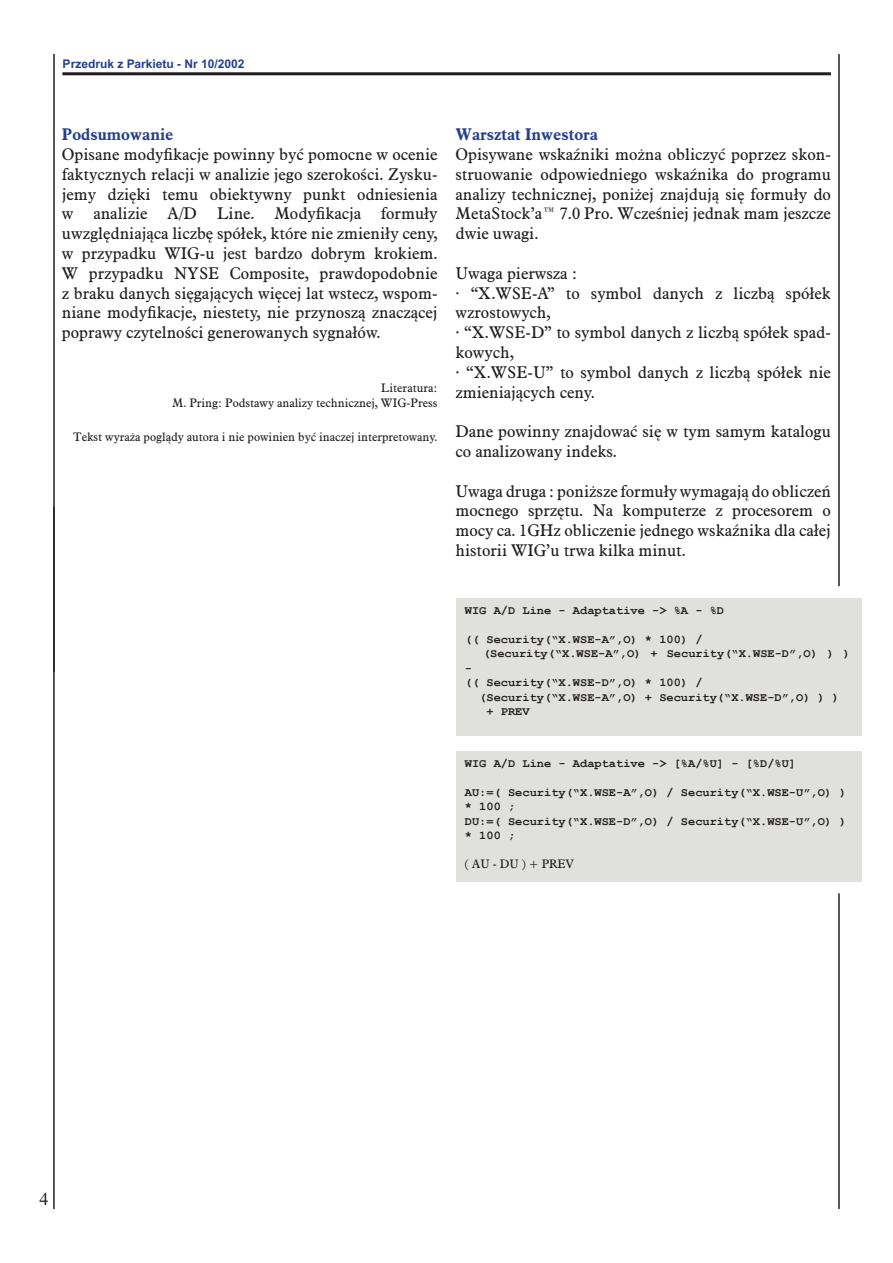
<style>
.page{position:relative;width:893px;height:1263px;background:#fff}
.page>*{position:absolute;margin:0;border:0;box-sizing:border-box;transform-origin:0 0}
.t1{font:18px "Times New Roman";color:#231f20}
.t2{font:16.5px/19.8px "Plantin EE";color:#231f20}
.t3{font:700 12px/14.4px "Courier New";color:#231f20}
.t4{font:12px/14.4px "Plantin EE";color:#231f20;text-align:right}
.t5{font:700 12px "Arial";color:#253f8e}
.s1{font-weight:700;color:#253f8e}
</style>
<div class="page">
<hr style="left:53px;top:507px;width:2px;height:702px;background:#231f20">
<hr style="left:62px;top:72px;width:769px;height:3px;background:#231f20">
<hr style="left:53px;top:54px;width:2px;height:618px;background:#231f20">
<hr style="left:838px;top:54px;width:2px;height:532px;background:#231f20">
<hr style="left:838px;top:893px;width:2px;height:316px;background:#231f20">
<div style="left:456px;top:598px;width:405px;height:137px;background:#e0e0dd"></div>
<div style="left:456px;top:751px;width:405px;height:130px;background:#e0e0dd"></div>
<p class="t5" style="left:63px;top:57px;width:183px">Przedruk z Parkietu - Nr 10/2002</p>
<p class="t2" style="left:62px;top:125px;width:377px"><span class="s1">Podsumowanie<br></span>Opisane modyfikacje powinny być pomocne w ocenie faktycznych relacji w analizie jego szerokości. Zysku&shy;jemy dzięki temu obiektywny punkt odniesienia w analizie A/D Line. Modyfikacja formuły uwzględniająca liczbę spółek, które nie zmieniły ceny, w przypadku WIG-u jest bardzo dobrym krokiem.<br>W przypadku NYSE Composite, prawdopodobnie z braku danych sięgających więcej lat wstecz, wspom&shy;niane modyfikacje, niestety, nie przynoszą znaczącej poprawy czytelności generowanych sygnałów.</p>
<p class="t4" style="left:172px;top:381px;width:267px">Literatura:<br>M. Pring: Podstawy analizy technicznej, WIG-Press</p>
<p class="t4" style="left:73px;top:429px;width:366px">Tekst wyraża poglądy autora i nie powinien być inaczej interpretowany.</p>
<p class="t2" style="left:455px;top:125px;width:377px"><span class="s1">Warsztat Inwestora<br></span>Opisywane wskaźniki można obliczyć poprzez skon&shy;struowanie odpowiedniego wskaźnika do programu analizy technicznej, poniżej znajdują się formuły do MetaStock’a™ 7.0 Pro. Wcześniej jednak mam jeszcze dwie uwagi.</p>
<p class="t2" style="left:455px;top:263px;width:377px">Uwaga pierwsza :<br>· “X.WSE-A” to symbol danych z liczbą spółek wzrostowych,<br>· “X.WSE-D” to symbol danych z liczbą spółek spad&shy;kowych,<br>· “X.WSE-U” to symbol danych z liczbą spółek nie zmieniających ceny.</p>
<p class="t2" style="left:455px;top:422px;width:377px">Dane powinny znajdować się w tym samym katalogu co analizowany indeks.</p>
<p class="t2" style="left:455px;top:481px;width:377px;text-align:justify">Uwaga druga : poniższe formuły wymagają do obliczeń mocnego sprzętu. Na komputerze z procesorem o mocy ca. 1GHz obliczenie jednego wskaźnika dla całej historii WIG’u trwa kilka minut.</p>
<p class="t3" style="left:465px;top:603px;width:261px">WIG A/D Line - Adaptative -&gt; %A - %D</p>
<p class="t3" style="left:465px;top:632px;width:239px">(( Security(“X.WSE-A”,O) * 100) /</p>
<p class="t3" style="left:483px;top:646px;width:369px">(Security(“X.WSE-A”,O) + Security(“X.WSE-D”,O) ) )</p>
<p class="t3" style="left:465px;top:660px;width:9px">-</p>
<p class="t3" style="left:465px;top:675px;width:239px">(( Security(“X.WSE-D”,O) * 100) /</p>
<p class="t3" style="left:479px;top:689px;width:362px">(Security(“X.WSE-A”,O) + Security(“X.WSE-D”,O) ) )</p>
<p class="t3" style="left:486px;top:704px;width:45px">+ PREV</p>
<p class="t3" style="left:465px;top:756px;width:333px">WIG A/D Line - Adaptative -&gt; [%A/%U] - [%D/%U]</p>
<p class="t3" style="left:465px;top:785px;width:383px">AU:=( Security(“X.WSE-A”,O) / Security(“X.WSE-U”,O) ) * 100 ;<br>DU:=( Security(“X.WSE-D”,O) / Security(“X.WSE-U”,O) ) * 100 ;</p>
<p class="t4" style="left:465px;top:857px;width:111px">( AU - DU ) + PREV</p>
<p class="t1" style="left:40px;top:1189px;width:10px">4</p>
</div>
